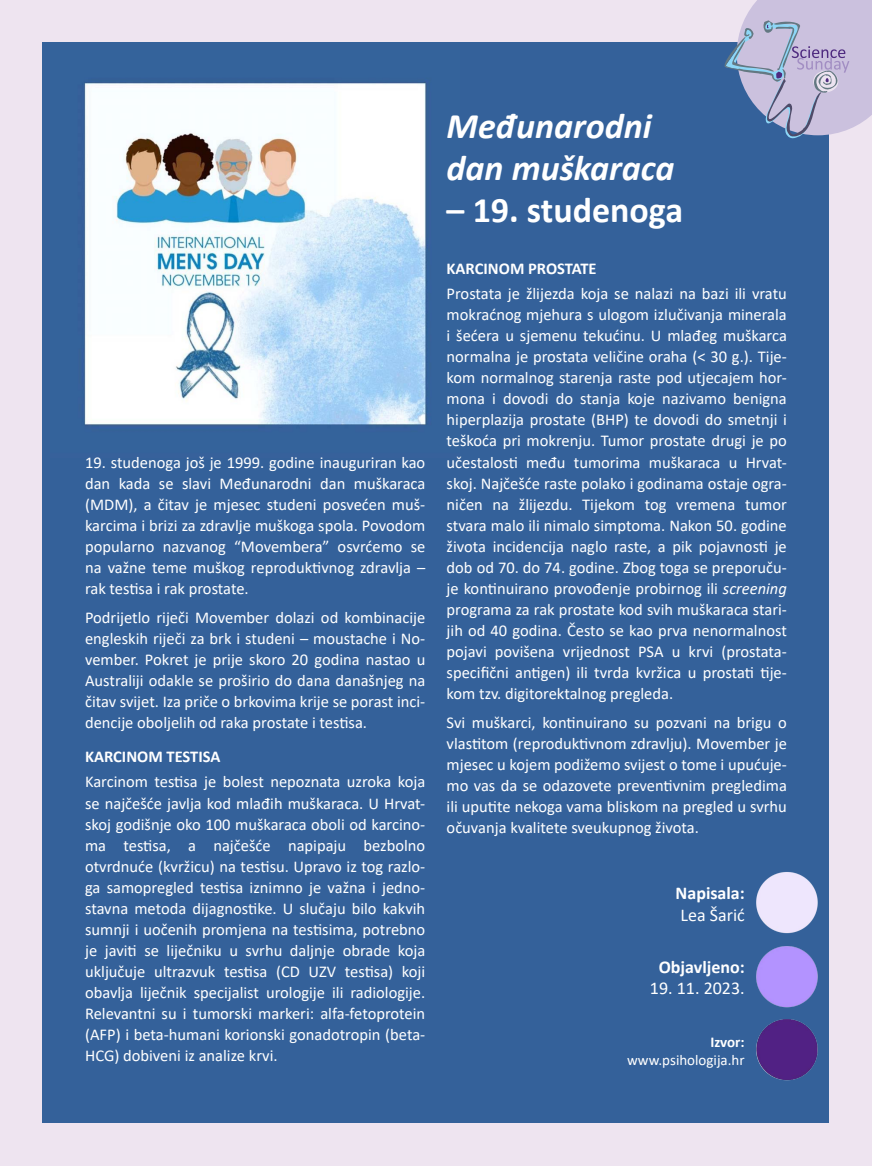
<style>
.page{position:relative;width:872px;height:1166px;background:#fff}
.page>*{position:absolute;margin:0;border:0;box-sizing:border-box;transform-origin:0 0}
.osnovni{font:italic 700 36px/42px "Calibri";color:#fff}
.osnovni-2{font:700 36px "Calibri";color:#fff}
.napisala_objavljeno{font:700 18px/21.6px "Calibri";color:#fff}
.napisala_objavljeno-2{font:18px "Calibri";color:#fff}
.osnovni-3{font:16.5px/21px "Calibri";color:#fff;text-align:justify}
.osnovni-4{font:700 16.5px "Calibri";color:#fff}
.izvor{font:15px/18px "Calibri";color:#fff;text-align:right}
.s1{font-style:italic}
.s2{font-weight:400}
.s3{font-weight:700}
</style>
<div class="page">
<div style="left:0;top:0;width:872px;height:1165px;background:#eee4f0"></div>
<div style="left:43px;top:43px;width:786px;height:1080px;background:#34619a"></div>
<img style="left:84px;top:82px;width:343px;height:344px">
<img style="left:756px;top:872px;width:62px;height:209px">
<svg style="left:724px;top:0;width:148px;height:139px"></svg>
<p class="osnovni-3" style="left:85px;top:451px;width:342px">19. studenoga još je 1999. godine inauguriran kao dan kada se slavi Međunarodni dan muškaraca (MDM), a čitav je mjesec studeni posvećen muš&shy;karcima i brizi za zdravlje muškoga spola. Povodom popularno nazvanog “Movembera” osvrćemo se na važne teme muškog reproduktivnog zdravlja – rak testisa i rak prostate.</p>
<p class="osnovni-3" style="left:85px;top:606px;width:342px">Podrijetlo riječi Movember dolazi od kombinacije engleskih riječi za brk i studeni – moustache i No&shy;vember. Pokret je prije skoro 20 godina nastao u Australiji odakle se proširio do dana današnjeg na čitav svijet. Iza priče o brkovima krije se porast inci&shy;dencije oboljelih od raka prostate i testisa.</p>
<p class="osnovni-4" style="left:85px;top:744px;width:137px">KARCINOM TESTISA</p>
<p class="osnovni-3" style="left:85px;top:770px;width:342px">Karcinom testisa je bolest nepoznata uzroka koja se najčešće javlja kod mlađih muškaraca. U Hrvat&shy;skoj godišnje oko 100 muškaraca oboli od karcino&shy;ma testisa, a najčešće napipaju bezbolno otvrdnuće (kvržicu) na testisu. Upravo iz tog razlo&shy;ga samopregled testisa iznimno je važna i jedno&shy;stavna metoda dijagnostike. U slučaju bilo kakvih sumnji i uočenih promjena na testisima, potrebno je javiti se liječniku u svrhu daljnje obrade koja uključuje ultrazvuk testisa (CD UZV testisa) koji obavlja liječnik specijalist urologije ili radiologije.<br>Relevantni su i tumorski markeri: alfa-fetoprotein (AFP) i beta-humani korionski gonadotropin (beta-HCG) dobiveni iz analize krvi.</p>
<p class="osnovni" style="left:446px;top:103px;width:229px">Međunarodni dan muškaraca</p>
<p class="osnovni-2" style="left:446px;top:184px;width:238px">– 19. studenoga</p>
<p class="osnovni-4" style="left:446px;top:257px;width:151px">KARCINOM PROSTATE</p>
<p class="osnovni-3" style="left:446px;top:283px;width:342px">Prostata je žlijezda koja se nalazi na bazi ili vratu mokraćnog mjehura s ulogom izlučivanja minerala i šećera u sjemenu tekućinu. U mlađeg muškarca normalna je prostata veličine oraha (&lt; 30 g.). Tije&shy;kom normalnog starenja raste pod utjecajem hor&shy;mona i dovodi do stanja koje nazivamo benigna hiperplazija prostate (BHP) te dovodi do smetnji i teškoća pri mokrenju. Tumor prostate drugi je po učestalosti među tumorima muškaraca u Hrvat&shy;skoj. Najčešće raste polako i godinama ostaje ogra&shy;ničen na žlijezdu. Tijekom tog vremena tumor stvara malo ili nimalo simptoma. Nakon 50. godine života incidencija naglo raste, a pik pojavnosti je dob od 70. do 74. godine. Zbog toga se preporuču&shy;je kontinuirano provođenje probirnog ili <span class="s1">screening </span>programa za rak prostate kod svih muškaraca stari&shy;jih od 40 godina. Često se kao prva nenormalnost pojavi povišena vrijednost PSA u krvi (prostata&shy;specifični antigen) ili tvrda kvržica u prostati tije&shy;kom tzv. digitorektalnog pregleda.</p>
<p class="osnovni-3" style="left:446px;top:711px;width:342px">Svi muškarci, kontinuirano su pozvani na brigu o vlastitom (reproduktivnom zdravlju). Movember je mjesec u kojem podižemo svijest o tome i upućuje&shy;mo vas da se odazovete preventivnim pregledima ili uputite nekoga vama bliskom na pregled u svrhu očuvanja kvalitete sveukupnog života.</p>
<p class="napisala_objavljeno" style="left:675px;top:881px;width:71px">Napisala:<br><span class="s2">Lea Šarić</span></p>
<p class="napisala_objavljeno" style="left:659px;top:955px;width:87px">Objavljeno:</p>
<p class="napisala_objavljeno-2" style="left:650px;top:975px;width:96px">19. 11. 2023.</p>
<p class="izvor" style="left:627px;top:1031px;width:119px"><span class="s3">Izvor: </span>www.psihologija.hr</p>
</div>
